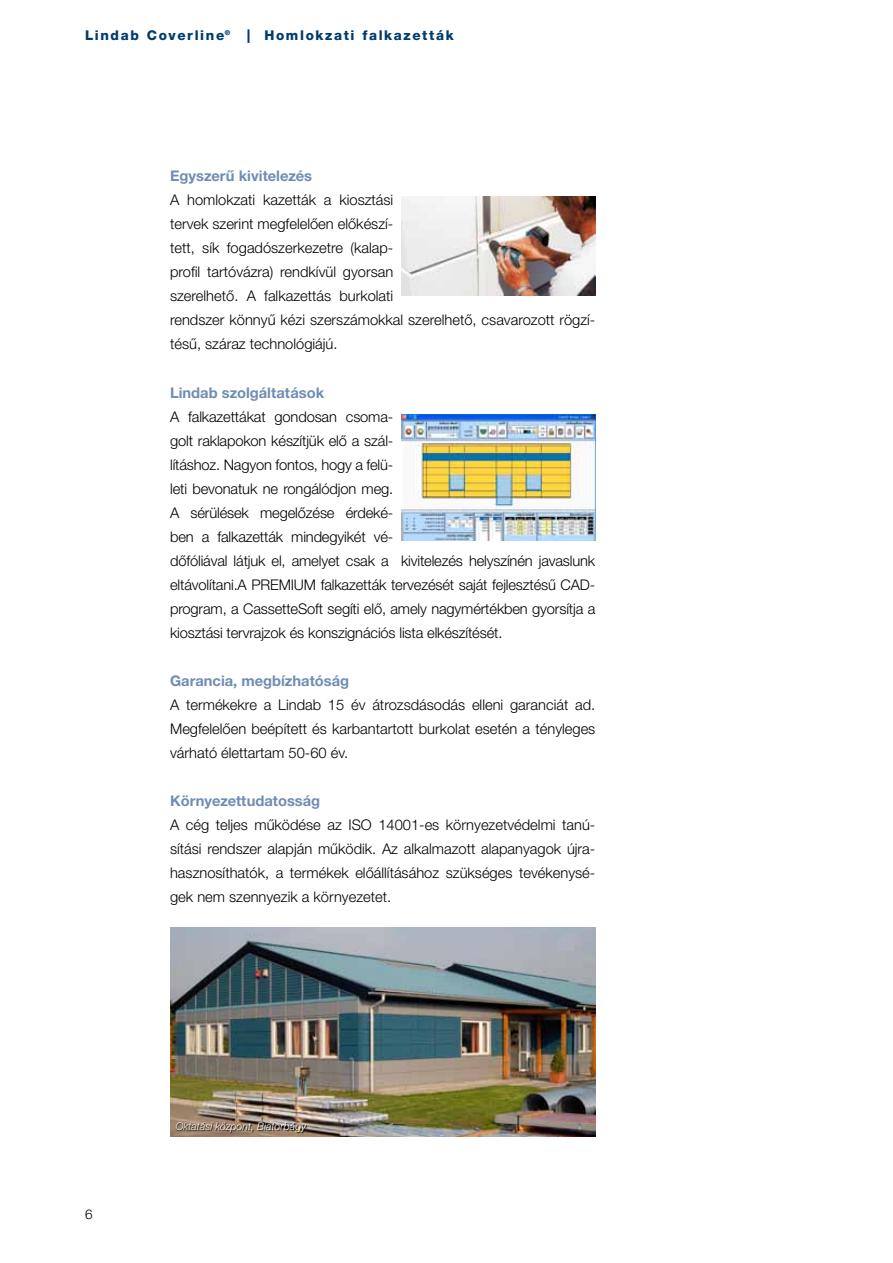
<style>
.page{position:relative;width:893px;height:1263px;background:#fff}
.page>*{position:absolute;margin:0;border:0;box-sizing:border-box;transform-origin:0 0}
.t1{font:300 14.7px/24px "Helvetica Neue CE";letter-spacing:-.01em;color:#000}
.t2{font:700 14.7px "Helvetica Neue CE";color:#6e8db3}
.t3{font:800 13.5px "Helvetica Neue CE";letter-spacing:.12em;color:#003c6d}
.t4{font:300 13.5px "Helvetica Neue CE";color:#000}
.t5{font:italic 300 10.5px "Helvetica Neue CE";color:#fff}
</style>
<div class="page">
<img style="left:170px;top:927px;width:425px;height:209px">
<img style="left:402px;top:415px;width:193px;height:126px">
<img style="left:402px;top:197px;width:193px;height:99px">
<svg style="left:176px;top:1123px;width:131px;height:10px"></svg>
<p class="t3" style="left:85px;top:27px;width:370px">Lindab Coverline® | Homlokzati falkazetták</p>
<p class="t2" style="left:170px;top:167px;width:144px">Egyszerű kivitelezés</p>
<p class="t1" style="left:170px;top:188px;width:427px">A homlokzati kazetták a kiosztási<br>tervek szerint megfelelően előkészí-<br>tett, sík fogadószerkezetre (kalap-<br>profil tartóvázra) rendkívül gyorsan<br>szerelhető. A falkazettás burkolati<br>rendszer könnyű kézi szerszámokkal szerelhető, csavarozott rögzí&shy;tésű, száraz technológiájú.</p>
<p class="t2" style="left:170px;top:383px;width:156px">Lindab szolgáltatások</p>
<p class="t1" style="left:170px;top:404px;width:427px">A falkazettákat gondosan csoma-<br>golt raklapokon készítjük elő a szál-<br>lításhoz. Nagyon fontos, hogy a felü-<br>leti bevonatuk ne rongálódjon meg.<br>A sérülések megelőzése érdeké-<br>ben a falkazetták mindegyikét vé-<br>dőfóliával látjuk el, amelyet csak a kivitelezés helyszínén javaslunk eltávolítani.A PREMIUM falkazetták tervezését saját fejlesztésű CAD&shy;program, a CassetteSoft segíti elő, amely nagymértékben gyorsítja a kiosztási tervrajzok és konszignációs lista elkészítését.</p>
<p class="t2" style="left:170px;top:671px;width:181px">Garancia, megbízhatóság</p>
<p class="t1" style="left:170px;top:692px;width:427px;text-align:justify">A termékekre a Lindab 15 év átrozsdásodás elleni garanciát ad.<br>Megfelelően beépített és karbantartott burkolat esetén a tényleges várható élettartam 50-60 év.</p>
<p class="t2" style="left:170px;top:791px;width:152px">Környezettudatosság</p>
<p class="t1" style="left:170px;top:812px;width:427px;text-align:justify">A cég teljes működése az ISO 14001-es környezetvédelmi tanú&shy;sítási rendszer alapján működik. Az alkalmazott alapanyagok újra&shy;hasznosíthatók, a termékek előállításához szükséges tevékenysé&shy;gek nem szennyezik a környezetet.</p>
<p class="t4" style="left:85px;top:1206px;width:9px">6</p>
<p class="t5" style="left:176px;top:1120px;width:132px">Oktatási központ, Biatorbágy</p>
</div>
